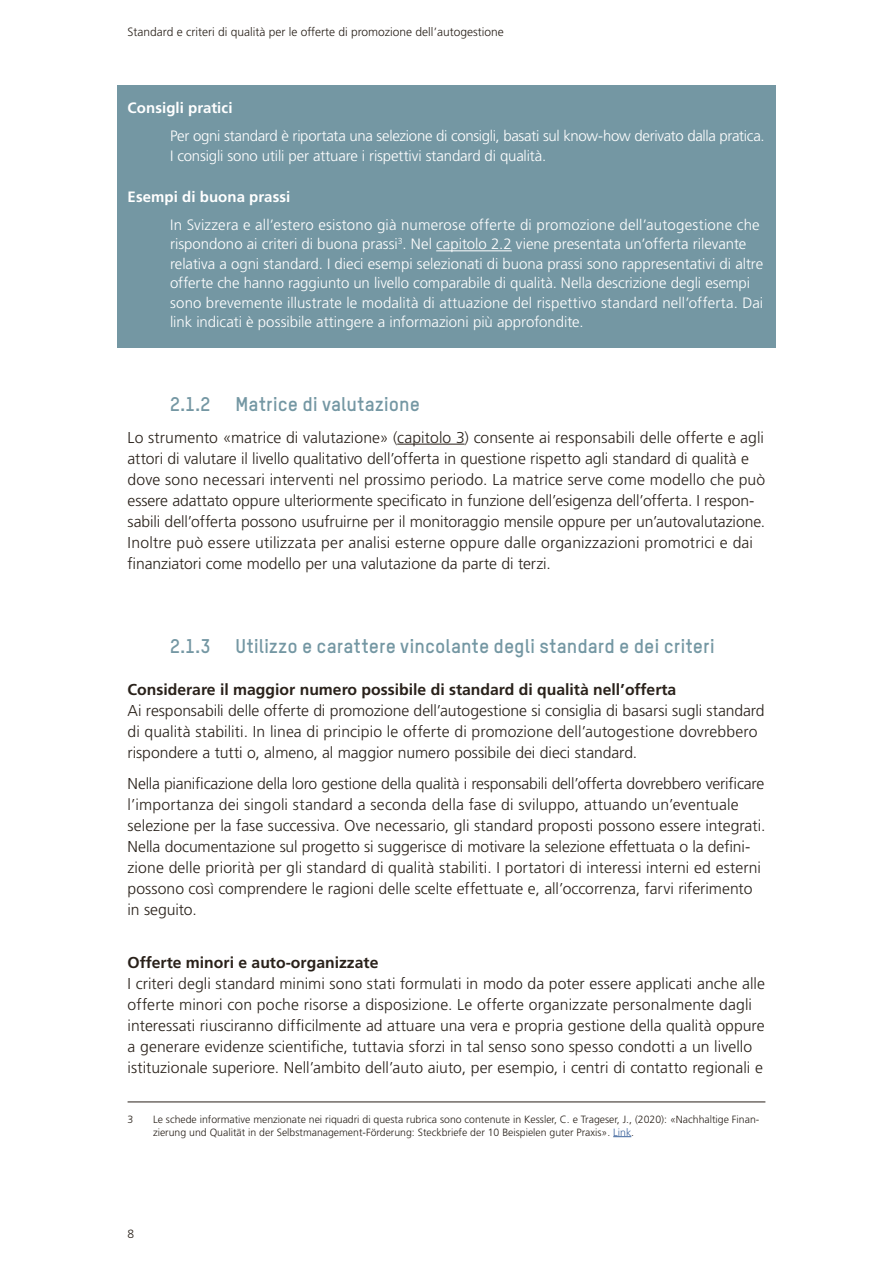
<style>
.page{position:relative;width:893px;height:1263px;background:#fff}
.page>*{position:absolute;margin:0;border:0;box-sizing:border-box;transform-origin:0 0}
._01_-_sous-titre{font:700 19.5px "TSTAR";letter-spacing:.005em;color:#7497a3}
._01_-_lauftext{font:300 15.75px/21px "Frutiger LT Pro";color:#29211a}
._01_-_sous-sous_titr{font:700 15.75px "Frutiger LT Pro";color:#29211a}
._01_-_Goodtips_titel{font:300 15px/19.5px "Frutiger LT Pro";letter-spacing:-.005em;color:#fff}
._01_-_Goodtips_titel-2{font:700 15px "Frutiger LT Pro";letter-spacing:.005em;color:#fff}
.t1{font:300 12px "Frutiger LT Pro";color:#29211a}
._01_-_Endnote{font:300 10.5px/12.6px "Frutiger LT Pro";color:#29211a}
.s1{color:#3b629b}
</style>
<div class="page">
<div style="left:117px;top:86px;width:659px;height:262px;background:#7497a3"></div>
<hr style="left:436px;top:250px;width:76px;height:1px;background:#fff">
<hr style="left:397px;top:444px;width:68px;height:1px;background:#29211a">
<hr style="left:128px;top:1102px;width:637px;height:1px;background:#29211a">
<svg style="left:613px;top:1136px;width:18px;height:1px"></svg>
<p class="t1" style="left:128px;top:24px;width:378px">Standard e criteri di qualità per le offerte di promozione dell’autogestione</p>
<p class="_01_-_Goodtips_titel-2" style="left:128px;top:99px;width:106px">Consigli pratici</p>
<p class="_01_-_Goodtips_titel" style="left:170px;top:126px;width:596px">Per ogni standard è riportata una selezione di consigli, basati sul know-how derivato dalla pratica.<br>I consigli sono utili per attuare i rispettivi standard di qualità.</p>
<p class="_01_-_Goodtips_titel-2" style="left:128px;top:188px;width:164px">Esempi di buona prassi</p>
<p class="_01_-_Goodtips_titel" style="left:170px;top:215px;width:595px">In Svizzera e all’estero esistono già numerose offerte di promozione dell’autogestione che rispondono ai criteri di buona prassi<sup>3</sup>. Nel capitolo 2.2 viene presentata un’offerta rilevante relativa a ogni standard. I dieci esempi selezionati di buona prassi sono rappresentativi di altre offerte che hanno raggiunto un livello comparabile di qualità. Nella descrizione degli esempi sono brevemente illustrate le modalità di attuazione del rispettivo standard nell’offerta. Dai link indicati è possibile attingere a informazioni più approfondite.</p>
<h2 class="_01_-_sous-titre" style="left:170px;top:392px;width:42px">2.1.2</h2>
<h2 class="_01_-_sous-titre" style="left:236px;top:392px;width:186px">Matrice di valutazione</h2>
<p class="_01_-_lauftext" style="left:128px;top:427px;width:639px">Lo strumento «matrice di valutazione» (capitolo 3) consente ai responsabili delle offerte e agli attori di valutare il livello qualitativo dell’offerta in questione rispetto agli standard di qualità e dove sono necessari interventi nel prossimo periodo. La matrice serve come modello che può essere adattato oppure ulteriormente specificato in funzione dell’esigenza dell’offerta. I respon&shy;sabili dell’offerta possono usufruirne per il monitoraggio mensile oppure per un’autovalutazione.<br>Inoltre può essere utilizzata per analisi esterne oppure dalle organizzazioni promotrici e dai finanziatori come modello per una valutazione da parte di terzi.</p>
<h2 class="_01_-_sous-titre" style="left:170px;top:633px;width:42px">2.1.3</h2>
<h2 class="_01_-_sous-titre" style="left:236px;top:633px;width:481px">Utilizzo e carattere vincolante degli standard e dei criteri</h2>
<p class="_01_-_sous-sous_titr" style="left:128px;top:680px;width:550px">Considerare il maggior numero possibile di standard di qualità nell’offerta</p>
<p class="_01_-_lauftext" style="left:128px;top:700px;width:639px">Ai responsabili delle offerte di promozione dell’autogestione si consiglia di basarsi sugli standard di qualità stabiliti. In linea di principio le offerte di promozione dell’autogestione dovrebbero rispondere a tutti o, almeno, al maggior numero possibile dei dieci standard.</p>
<p class="_01_-_lauftext" style="left:128px;top:773px;width:639px">Nella pianificazione della loro gestione della qualità i responsabili dell’offerta dovrebbero verificare l’importanza dei singoli standard a seconda della fase di sviluppo, attuando un’eventuale selezione per la fase successiva. Ove necessario, gli standard proposti possono essere integrati.<br>Nella documentazione sul progetto si suggerisce di motivare la selezione effettuata o la defini&shy;zione delle priorità per gli standard di qualità stabiliti. I portatori di interessi interni ed esterni possono così comprendere le ragioni delle scelte effettuate e, all’occorrenza, farvi riferimento in seguito.</p>
<p class="_01_-_sous-sous_titr" style="left:128px;top:953px;width:252px">Offerte minori e auto-organizzate</p>
<p class="_01_-_lauftext" style="left:128px;top:973px;width:639px">I criteri degli standard minimi sono stati formulati in modo da poter essere applicati anche alle offerte minori con poche risorse a disposizione. Le offerte organizzate personalmente dagli interessati riusciranno difficilmente ad attuare una vera e propria gestione della qualità oppure a generare evidenze scientifiche, tuttavia sforzi in tal senso sono spesso condotti a un livello istituzionale superiore. Nell’ambito dell’auto aiuto, per esempio, i centri di contatto regionali e</p>
<p class="_01_-_Endnote" style="left:128px;top:1113px;width:7px">3</p>
<p class="_01_-_Endnote" style="left:153px;top:1113px;width:608px">Le schede informative menzionate nei riquadri di questa rubrica sono contenute in Kessler, C. e Trageser, J., (2020): «Nachhaltige Finan&shy;zierung und Qualität in der Selbstmanagement-Förderung: Steckbriefe der 10 Beispielen guter Praxis». <span class="s1">Link</span>.</p>
<p class="t1" style="left:128px;top:1227px;width:8px">8</p>
</div>
